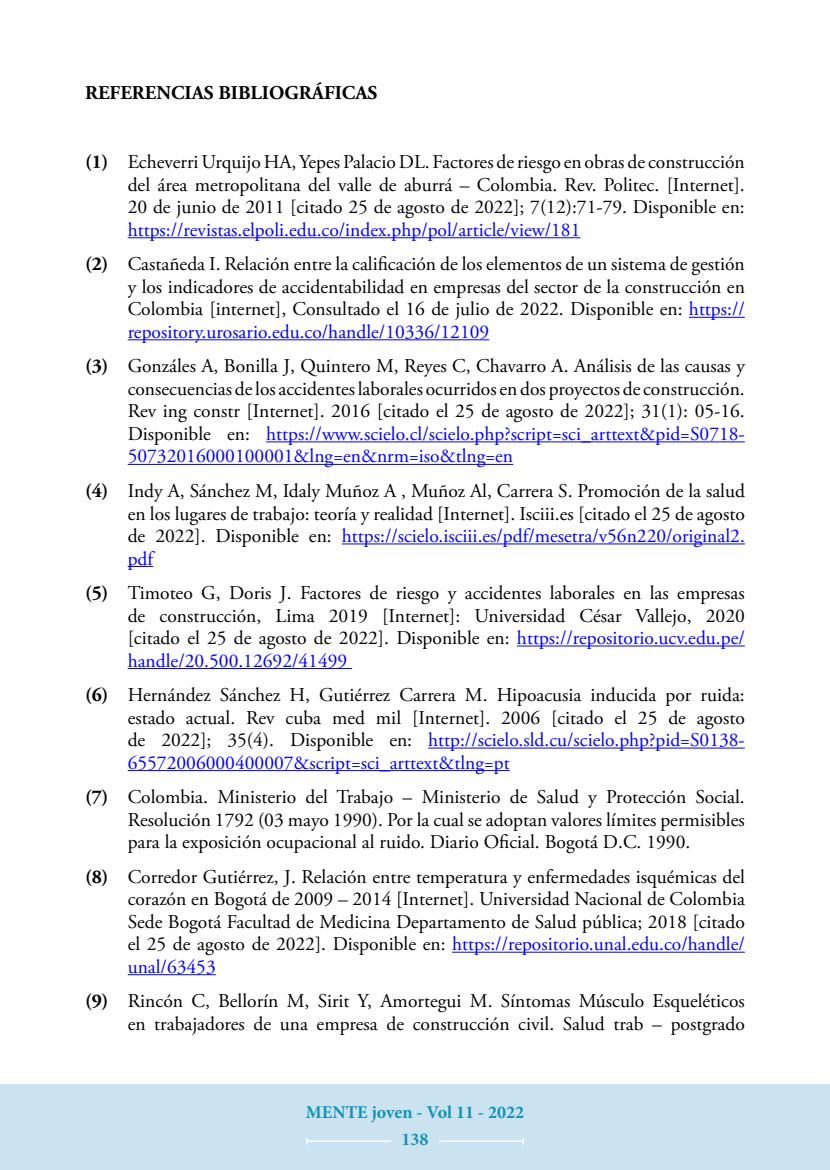
<style>
.page{position:relative;width:830px;height:1170px;background:#fff}
.page>*{position:absolute;margin:0;border:0;box-sizing:border-box;transform-origin:0 0}
.t1{font:19.5px/22.5px "Adobe Garamond Pro";color:#000;text-align:justify}
.t2{font:700 19.5px "Adobe Garamond Pro";color:#000}
.t3{font:700 18px/26.5px "Minion Pro";color:#1192b8;text-align:center}
.s1{font-weight:700}
.s2{color:#00f}
</style>
<div class="page">
<div style="left:0;top:1084px;width:829px;height:85px;background:#cbe3f1"></div>
<hr style="left:306px;top:1140px;width:85px;height:1px;background:#fff">
<hr style="left:438px;top:1140px;width:85px;height:1px;background:#fff">
<hr style="left:128px;top:237px;width:452px;height:1px;background:#00f">
<hr style="left:688px;top:317px;width:56px;height:1px;background:#00f">
<hr style="left:128px;top:339px;width:361px;height:1px;background:#00f">
<hr style="left:266px;top:441px;width:478px;height:1px;background:#00f">
<hr style="left:128px;top:464px;width:385px;height:1px;background:#00f">
<hr style="left:342px;top:543px;width:402px;height:1px;background:#00f">
<svg style="left:128px;top:566px;width:25px;height:1px"></svg>
<hr style="left:516px;top:645px;width:228px;height:1px;background:#00f">
<hr style="left:128px;top:668px;width:224px;height:1px;background:#00f">
<hr style="left:428px;top:747px;width:316px;height:1px;background:#00f">
<hr style="left:128px;top:770px;width:381px;height:1px;background:#00f">
<hr style="left:452px;top:951px;width:292px;height:1px;background:#00f">
<hr style="left:128px;top:974px;width:88px;height:1px;background:#00f">
<p class="t2" style="left:85px;top:82px;width:294px">REFERENCIAS BIBLIOGRÁFICAS</p>
<p class="t1" style="left:128px;top:151px;width:618px;text-indent:-43px"><span class="s1">(1)</span> Echeverri Urquijo HA, Yepes Palacio DL. Factores de riesgo en obras de construcción del área metropolitana del valle de aburrá – Colombia. Rev. Politec. [Internet].<br>20 de junio de 2011 [citado 25 de agosto de 2022]; 7(12):71-79. Disponible en:</p>
<p class="t1" style="left:85px;top:213px;width:661px;line-height:34.5px;text-indent:43px"><span class="s2">https://revistas.elpoli.edu.co/index.php/pol/article/view/181<br></span><span class="s1">(2)</span> Castañeda I. Relación entre la calificación de los elementos de un sistema de gestión</p>
<p class="t1" style="left:128px;top:276px;width:618px">y los indicadores de accidentabilidad en empresas del sector de la construcción en Colombia [internet], Consultado el 16 de julio de 2022. Disponible en: <span class="s2">https:// repository.urosario.edu.co/handle/10336/12109</span></p>
<p class="t1" style="left:128px;top:355px;width:618px;text-indent:-43px"><span class="s1">(3)</span> Gonzáles A, Bonilla J, Quintero M, Reyes C, Chavarro A. Análisis de las causas y consecuencias de los accidentes laborales ocurridos en dos proyectos de construcción.<br>Rev ing constr [Internet]. 2016 [citado el 25 de agosto de 2022]; 31(1): 05-16.<br>Disponible en: <span class="s2">https://www.scielo.cl/scielo.php?script=sci_arttext&amp;pid=S0718- 50732016000100001&amp;lng=en&amp;nrm=iso&amp;tlng=en</span></p>
<p class="t1" style="left:128px;top:480px;width:618px;text-indent:-43px"><span class="s1">(4)</span> Indy A, Sánchez M, Idaly Muñoz A , Muñoz Al, Carrera S. Promoción de la salud en los lugares de trabajo: teoría y realidad [Internet]. Isciii.es [citado el 25 de agosto de 2022]. Disponible en: <span class="s2">https://scielo.isciii.es/pdf/mesetra/v56n220/original2. pdf</span></p>
<p class="t1" style="left:128px;top:582px;width:618px;text-indent:-43px"><span class="s1">(5)</span> Timoteo G, Doris J. Factores de riesgo y accidentes laborales en las empresas de construcción, Lima 2019 [Internet]: Universidad César Vallejo, 2020 [citado el 25 de agosto de 2022]. Disponible en: <span class="s2">https://repositorio.ucv.edu.pe/ handle/20.500.12692/41499</span></p>
<p class="t1" style="left:128px;top:684px;width:618px;text-indent:-43px"><span class="s1">(6)</span> Hernández Sánchez H, Gutiérrez Carrera M. Hipoacusia inducida por ruida: estado actual. Rev cuba med mil [Internet]. 2006 [citado el 25 de agosto de 2022]; 35(4). Disponible en: <span class="s2">http://scielo.sld.cu/scielo.php?pid=S0138- 65572006000400007&amp;script=sci_arttext&amp;tlng=pt</span></p>
<p class="t1" style="left:128px;top:786px;width:618px;text-indent:-43px"><span class="s1">(7)</span> Colombia. Ministerio del Trabajo – Ministerio de Salud y Protección Social.<br>Resolución 1792 (03 mayo 1990). Por la cual se adoptan valores límites permisibles para la exposición ocupacional al ruido. Diario Oficial. Bogotá D.C. 1990.</p>
<p class="t1" style="left:128px;top:865px;width:618px;text-indent:-43px"><span class="s1">(8)</span> Corredor Gutiérrez, J. Relación entre temperatura y enfermedades isquémicas del corazón en Bogotá de 2009 – 2014 [Internet]. Universidad Nacional de Colombia Sede Bogotá Facultad de Medicina Departamento de Salud pública; 2018 [citado el 25 de agosto de 2022]. Disponible en: <span class="s2">https://repositorio.unal.edu.co/handle/ unal/63453</span></p>
<p class="t1" style="left:85px;top:990px;width:661px;text-align:right"><span class="s1">(9)</span> Rincón C, Bellorín M, Sirit Y, Amortegui M. Síntomas Músculo Esqueléticos en trabajadores de una empresa de construcción civil. Salud trab – postgrado</p>
<p class="t3" style="left:306px;top:1098px;width:219px">MENTE joven - Vol 11 - 2022<br>138</p>
</div>
